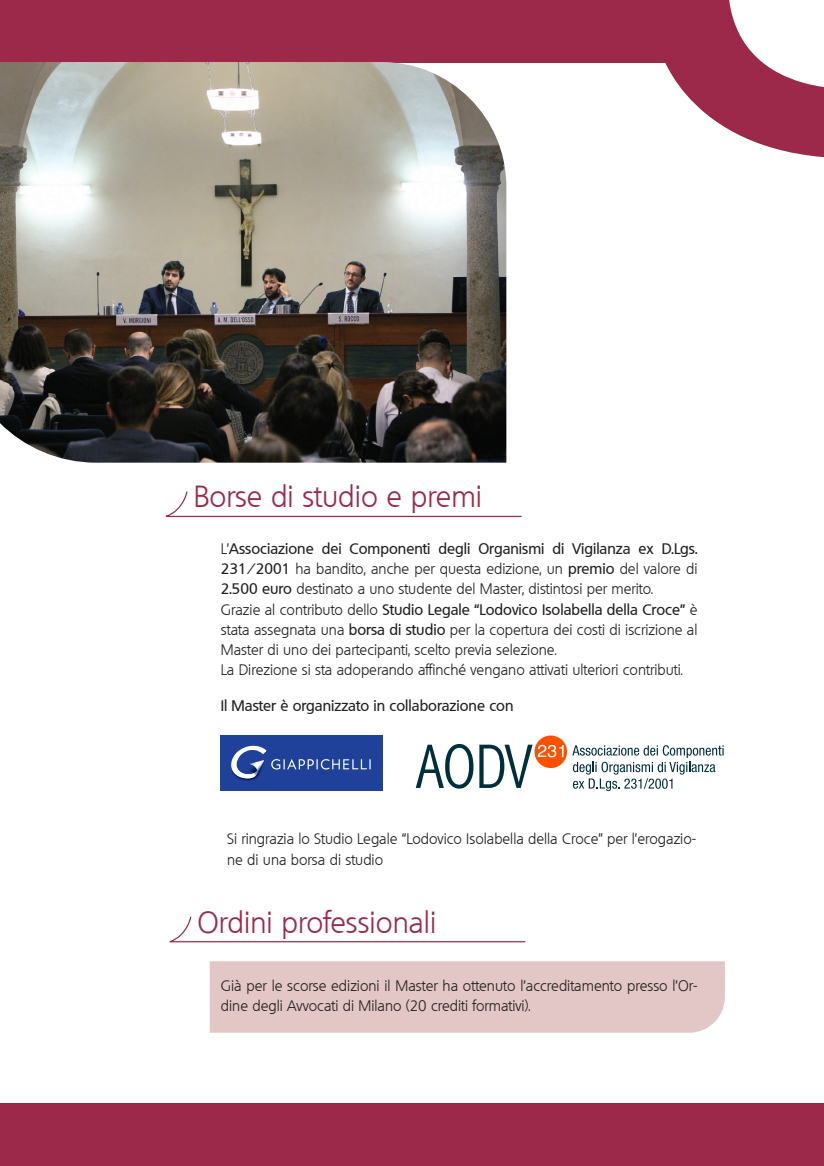
<style>
.page{position:relative;width:824px;height:1166px;background:#fff}
.page>*{position:absolute;margin:0;border:0;box-sizing:border-box;transform-origin:0 0}
.Titolo_1{font:300 29.75px "Quebec";color:#9c2949}
.normale2{font:300 14.88px/20.1px "Quebec";color:#231f20;text-align:justify}
.normale2-2{font:500 14.88px "Quebec";color:#231f20}
.s1{font-weight:500}
</style>
<div class="page">
<div style="left:0;top:1104px;width:823px;height:62px;background:#9c2949"></div>
<svg style="left:0;top:0;width:823px;height:157px;fill:#9c2949"></svg>
<svg style="left:165px;top:491px;width:357px;height:27px"></svg>
<div style="left:210px;top:961px;width:514px;height:71px;background:#e3c7c6"></div>
<svg style="left:169px;top:916px;width:357px;height:27px"></svg>
<img style="left:0;top:62px;width:506px;height:401px">
<svg style="left:534px;top:735px;width:33px;height:33px"></svg>
<svg style="left:415px;top:744px;width:58px;height:44px"></svg>
<svg style="left:479px;top:745px;width:84px;height:43px"></svg>
<svg style="left:572px;top:745px;width:151px;height:46px"></svg>
<div style="left:221px;top:735px;width:162px;height:56px;background:#20419a"></div>
<img style="left:238px;top:778px;width:18px;height:3px">
<svg style="left:231px;top:746px;width:139px;height:32px"></svg>
<p class="Titolo_1" style="left:194px;top:478px;width:290px">Borse di studio e premi</p>
<p class="normale2" style="left:221px;top:539px;width:478px">L’<span class="s1">Associazione dei Componenti degli Organismi di Vigilanza ex D.Lgs.<br>231/2001</span> ha bandito, anche per questa edizione, un <span class="s1">premio</span> del valore di <span class="s1">2.500 euro</span> destinato a uno studente del Master, distintosi per merito.</p>
<p class="normale2" style="left:221px;top:599px;width:478px">Grazie al contributo dello <span class="s1">Studio Legale “Lodovico Isolabella della Croce”</span> è stata assegnata una <span class="s1">borsa di studio</span> per la copertura dei costi di iscrizione al Master di uno dei partecipanti, scelto previa selezione.</p>
<p class="normale2" style="left:221px;top:659px;width:463px">La Direzione si sta adoperando affinché vengano attivati ulteriori contributi.</p>
<p class="normale2-2" style="left:221px;top:696px;width:294px">Il Master è organizzato in collaborazione con</p>
<p class="normale2" style="left:227px;top:829px;width:470px">Si ringrazia lo Studio Legale “Lodovico Isolabella della Croce” per l’erogazio&shy;ne di una borsa di studio</p>
<p class="Titolo_1" style="left:197px;top:903px;width:240px">Ordini professionali</p>
<p class="normale2" style="left:221px;top:975px;width:478px">Già per le scorse edizioni il Master ha ottenuto l’accreditamento presso l’Or&shy;dine degli Avvocati di Milano (20 crediti formativi).</p>
</div>
